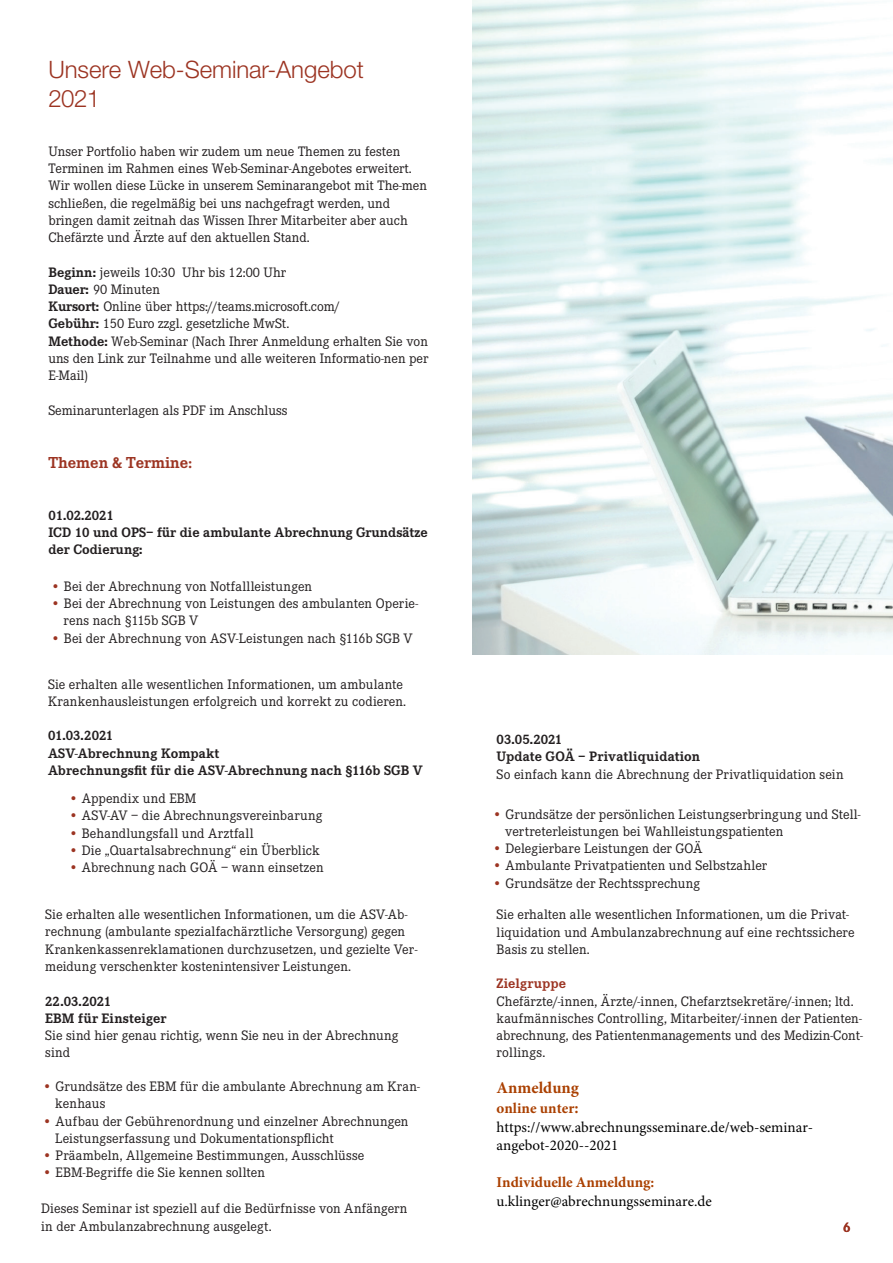
<style>
.page{position:relative;width:893px;height:1263px;background:#fff}
.page>*{position:absolute;margin:0;border:0;box-sizing:border-box;transform-origin:0 0}
.t1{font:300 24px/28.8px "Helvetica Neue LT Std";letter-spacing:-.005em;color:#9c3422}
.t2{font:700 16.5px "Corporate E";color:#9c3422}
.t3{font:700 16.5px "Minion Pro";color:#aa4000}
.t4{font:15px/18.5px "Minion Pro";color:#000}
.t5{font:700 15px "Minion Pro";color:#aa4000}
.t6{font:14.25px/17.2px "Corporate E";color:#231f20}
.t7{font:700 14.25px/17.2px "Corporate E";color:#231f20}
.t8{font:14.25px "Corporate E";letter-spacing:.02em;color:#231f20}
.t9{font:700 14.25px "Corporate E";letter-spacing:.01em;color:#9c3422}
.s1{font-weight:700}
.s2{font-family:"Minion Pro"}
.s3{color:#9c3422}
.s4{font-weight:700;color:#aa4000}
.s5{font-weight:700;font-size:16.5px;color:#aa4000}
</style>
<div class="page">
<img style="left:472px;top:0;width:421px;height:655px">
<h1 class="t1" style="left:48px;top:55px;width:317px">Unsere Web-Seminar-Angebot<br>2021</h1>
<p class="t6" style="left:48px;top:143px;width:380px">Unser Portfolio haben wir zudem um neue Themen zu festen Terminen im Rahmen eines Web-Seminar-Angebotes erweitert.<br>Wir wollen diese Lücke in unserem Seminarangebot mit The-men schließen, die regelmäßig bei uns nachgefragt werden, und bringen damit zeitnah das Wissen Ihrer Mitarbeiter aber auch Chefärzte und Ärzte auf den aktuellen Stand.</p>
<p class="t6" style="left:48px;top:264px;width:382px"><span class="s1">Beginn:</span> jeweils 10:30 Uhr bis 12:00 Uhr<br><span class="s1">Dauer:</span> 90 Minuten<br><span class="s1">Kursort:</span> Online über https://teams.microsoft.com/<br><span class="s1">Gebühr:</span> 150 Euro zzgl. gesetzliche MwSt.<br><span class="s1">Methode:</span> Web-Seminar (Nach Ihrer Anmeldung erhalten Sie von uns den Link zur Teilnahme und alle weiteren Informatio-nen per E-Mail)</p>
<p class="t6" style="left:48px;top:402px;width:240px">Seminarunterlagen als PDF im Anschluss</p>
<p class="t2" style="left:48px;top:453px;width:146px">Themen &amp; Termine<span class="s2">:</span></p>
<p class="t7" style="left:48px;top:507px;width:381px">01.02.2021<br>ICD 10 und OPS– für die ambulante Abrechnung Grundsätze der Codierung:</p>
<p class="t6" style="left:51px;top:578px;width:263px"><span class="s3">•</span> Bei der Abrechnung von Notfallleistungen</p>
<p class="t6" style="left:64px;top:595px;width:356px;text-indent:-13px"><span class="s3">•</span> Bei der Abrechnung von Leistungen des ambulanten Operie&shy;rens nach §115b SGB V</p>
<p class="t6" style="left:51px;top:629px;width:363px"><span class="s3">•</span> Bei der Abrechnung von ASV-Leistungen nach §116b SGB V</p>
<p class="t6" style="left:48px;top:675px;width:360px">Sie erhalten alle wesentlichen Informationen, um ambulante<br>Krankenhausleistungen erfolgreich und korrekt zu codieren.</p>
<p class="t7" style="left:48px;top:727px;width:376px">01.03.2021<br>ASV-Abrechnung Kompakt<br>Abrechnungsfit für die ASV-Abrechnung nach §116b SGB V</p>
<p class="t6" style="left:69px;top:790px;width:129px"><span class="s3">•</span> Appendix und EBM</p>
<p class="t6" style="left:69px;top:807px;width:255px"><span class="s3">•</span> ASV-AV – die Abrechnungsvereinbarung</p>
<p class="t8" style="left:69px;top:825px;width:186px"><span class="s3">•</span> Behandlungsfall und Arztfall</p>
<p class="t6" style="left:69px;top:842px;width:252px"><span class="s3">•</span> Die „Quartalsabrechnung“ ein Überblick</p>
<p class="t6" style="left:69px;top:859px;width:256px"><span class="s3">•</span> Abrechnung nach GOÄ – wann einsetzen</p>
<p class="t6" style="left:45px;top:906px;width:374px">Sie erhalten alle wesentlichen Informationen, um die ASV-Ab&shy;rechnung (ambulante spezialfachärztliche Versorgung) gegen Krankenkassenreklamationen durchzusetzen, und gezielte Ver&shy;meidung verschenkter kostenintensiver Leistungen.</p>
<p class="t7" style="left:45px;top:992px;width:123px">22.03.2021<br>EBM für Einsteiger</p>
<p class="t6" style="left:45px;top:1027px;width:355px">Sie sind hier genau richtig, wenn Sie neu in der Abrechnung sind</p>
<p class="t6" style="left:55px;top:1078px;width:366px;text-indent:-13px"><span class="s3">•</span> Grundsätze des EBM für die ambulante Abrechnung am Kran&shy;kenhaus</p>
<p class="t6" style="left:55px;top:1112px;width:355px;text-indent:-13px"><span class="s3">•</span> Aufbau der Gebührenordnung und einzelner Abrechnungen<br>Leistungserfassung und Dokumentationspflicht</p>
<p class="t6" style="left:43px;top:1147px;width:323px"><span class="s3">•</span> Präambeln, Allgemeine Bestimmungen, Ausschlüsse</p>
<p class="t6" style="left:43px;top:1164px;width:224px"><span class="s3">•</span> EBM-Begriffe die Sie kennen sollten</p>
<p class="t6" style="left:41px;top:1200px;width:368px">Dieses Seminar ist speziell auf die Bedürfnisse von Anfängern in der Ambulanzabrechnung ausgelegt.</p>
<p class="t7" style="left:497px;top:731px;width:205px">03.05.2021<br>Update GOÄ – Privatliquidation</p>
<p class="t6" style="left:497px;top:765px;width:348px">So einfach kann die Abrechnung der Privatliquidation sein</p>
<p class="t6" style="left:505px;top:805px;width:357px;text-indent:-13px"><span class="s3">•</span> Grundsätze der persönlichen Leistungserbringung und Stell&shy;vertreterleistungen bei Wahlleistungspatienten</p>
<p class="t6" style="left:492px;top:840px;width:212px"><span class="s3">•</span> Delegierbare Leistungen der GOÄ</p>
<p class="t6" style="left:492px;top:857px;width:276px"><span class="s3">•</span> Ambulante Privatpatienten und Selbstzahler</p>
<p class="t6" style="left:492px;top:875px;width:209px"><span class="s3">•</span> Grundsätze der Rechtssprechung</p>
<p class="t6" style="left:497px;top:906px;width:360px">Sie erhalten alle wesentlichen Informationen, um die Privat&shy;liquidation und Ambulanzabrechnung auf eine rechtssichere<br>Basis zu stellen.</p>
<p class="t9" style="left:497px;top:976px;width:71px">Zielgruppe</p>
<p class="t6" style="left:497px;top:993px;width:368px">Chefärzte/-innen, Ärzte/-innen, Chefarztsekretäre/-innen; ltd. kaufmännisches Controlling, Mitarbeiter/-innen der Patienten&shy;abrechnung, des Patientenmanagements und des Medizin-Cont&shy;rollings.</p>
<p class="t3" style="left:497px;top:1076px;width:84px">Anmeldung</p>
<p class="t4" style="left:497px;top:1099px;width:318px"><span class="s4">online unter</span><span class="s5">: </span>https://www.abrechnungsseminare.de/web-seminar&shy;angebot-2020--2021</p>
<p class="t5" style="left:497px;top:1171px;width:159px">Individuelle Anmeldung:</p>
<p class="t4" style="left:497px;top:1192px;width:217px">u.klinger@abrechnungsseminare.de</p>
<p class="t9" style="left:843px;top:1219px;width:9px">6</p>
</div>
